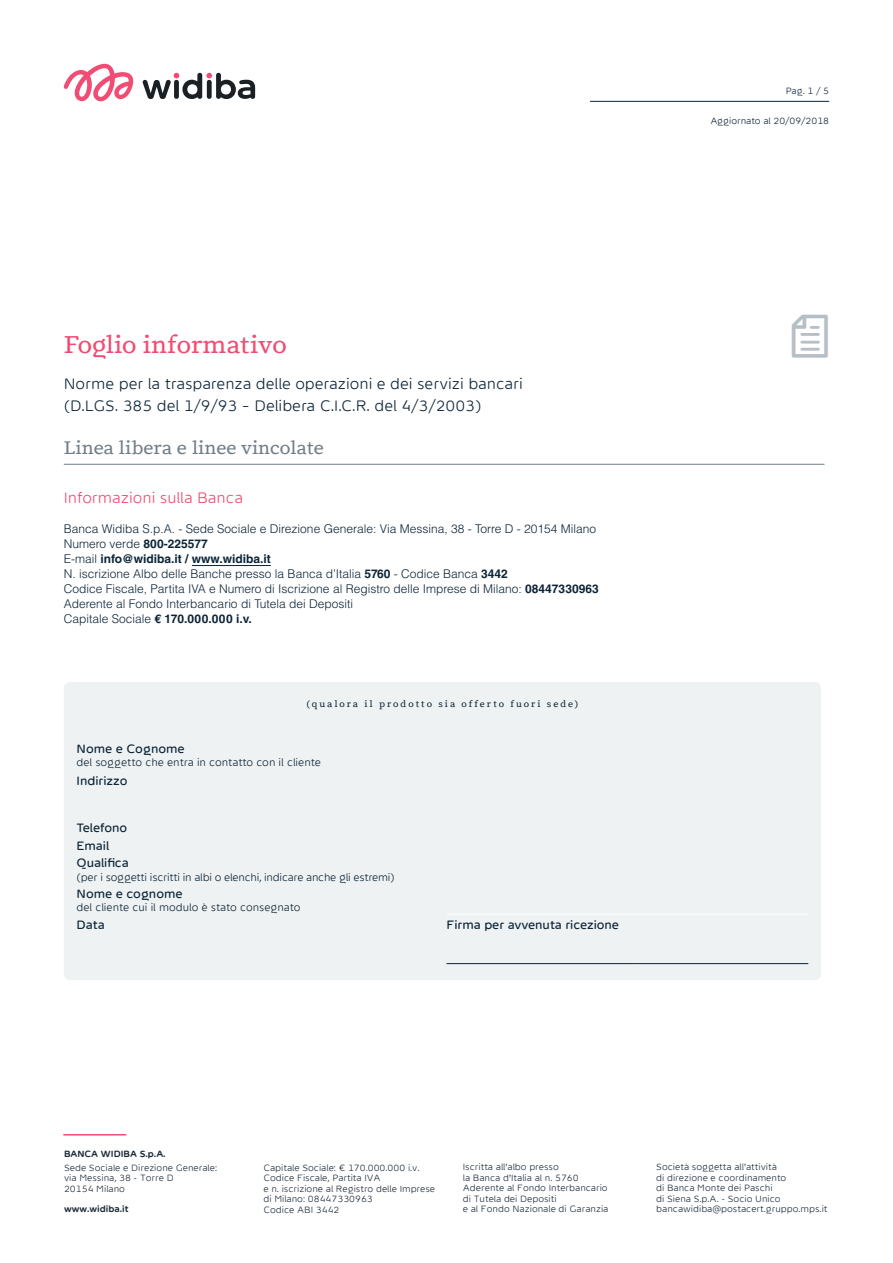
<style>
.page{position:relative;width:893px;height:1263px;background:#fff}
.page>*{position:absolute;margin:0;border:0;box-sizing:border-box;transform-origin:0 0}
.t1{font:24px "Widiba Serif";color:#f04b71}
.t2{font:18px "Widiba Serif";color:#717e87}
.t3{font:300 15px/21.6px "Widiba";color:#0c2437}
.t4{font:300 15px "Widiba";color:#f04b71}
.t5{font:300 12px/15px "Helvetica LT Std";color:#0c2437}
.t6{font:12px/17.4px "Widiba";color:#0c2437}
.t7{font:300 10.5px "Widiba";letter-spacing:-.015em;color:#0c2437}
.t8{font:300 9px/10.4px "Widiba";color:#1c2a39}
.t9{font:9px "Widiba Serif";letter-spacing:.22em;color:#0c2437}
.t10{font:500 9px "Widiba";color:#1c2a39}
.t11{font:300 9px "Widiba";color:#0c2437}
.s1{font-weight:700}
</style>
<div class="page">
<hr style="left:590px;top:101px;width:239px;height:1px;background:#0c2437">
<svg style="left:63px;top:64px;width:71px;height:37px"></svg>
<svg style="left:143px;top:73px;width:112px;height:26px"></svg>
<hr style="left:64px;top:1134px;width:62px;height:1px;background:#f04c74">
<hr style="left:64px;top:464px;width:760px;height:1px;background:#717e87">
<hr style="left:192px;top:565px;width:79px;height:1px;background:#0c2437">
<div style="left:64px;top:682px;width:757px;height:298px;background:#eef2f2;border-radius:6px"></div>
<hr style="left:446px;top:914px;width:192px;height:1px;background:#fff">
<hr style="left:638px;top:914px;width:170px;height:1px;background:#fff">
<hr style="left:446px;top:963px;width:192px;height:1px;background:#0c2437">
<hr style="left:638px;top:963px;width:170px;height:1px;background:#0c2437">
<h1 class="t1" style="left:64px;top:330px;width:224px">Foglio informativo</h1>
<h3 class="t3" style="left:64px;top:373px;width:461px">Norme per la trasparenza delle operazioni e dei servizi bancari (D.LGS. 385 del 1/9/93 – Delibera C.I.C.R. del 4/3/2003)</h3>
<h2 class="t2" style="left:64px;top:436px;width:262px">Linea libera e linee vincolate</h2>
<h3 class="t4" style="left:64px;top:489px;width:181px">Informazioni sulla Banca</h3>
<p class="t5" style="left:64px;top:521px;width:536px">Banca Widiba S.p.A. - Sede Sociale e Direzione Generale: Via Messina, 38 - Torre D - 20154 Milano Numero verde <span class="s1">800-225577<br></span>E-mail <span class="s1">info@widiba.it / www.widiba.it<br></span>N. iscrizione Albo delle Banche presso la Banca d’Italia <span class="s1">5760</span> - Codice Banca <span class="s1">3442<br></span>Codice Fiscale, Partita IVA e Numero di Iscrizione al Registro delle Imprese di Milano: <span class="s1">08447330963<br></span>Aderente al Fondo Interbancario di Tutela dei Depositi<br>Capitale Sociale <span class="s1">€ 170.000.000 i.v.</span></p>
<p class="t9" style="left:306px;top:698px;width:273px">(qualora il prodotto sia offerto fuori sede)</p>
<h3 class="t6" style="left:77px;top:740px;width:110px">Nome e Cognome</h3>
<p class="t7" style="left:77px;top:756px;width:246px">del soggetto che entra in contatto con il cliente</p>
<h3 class="t6" style="left:77px;top:772px;width:52px">Indirizzo</h3>
<h3 class="t6" style="left:77px;top:819px;width:54px">Telefono<br>Email<br>Qualifica</h3>
<p class="t7" style="left:77px;top:871px;width:320px">(per i soggetti iscritti in albi o elenchi, indicare anche gli estremi)</p>
<h3 class="t6" style="left:77px;top:885px;width:108px">Nome e cognome</h3>
<p class="t7" style="left:77px;top:901px;width:226px">del cliente cui il modulo è stato consegnato</p>
<h3 class="t6" style="left:77px;top:916px;width:30px">Data</h3>
<h3 class="t6" style="left:446px;top:916px;width:174px">Firma per avvenuta ricezione</h3>
<p class="t11" style="left:786px;top:85px;width:45px">Pag. 1 / 5</p>
<p class="t11" style="left:710px;top:116px;width:120px">Aggiornato al 20/09/2018</p>
<p class="t10" style="left:64px;top:1148px;width:103px">BANCA WIDIBA S.p.A.</p>
<p class="t8" style="left:64px;top:1162px;width:155px">Sede Sociale e Direzione Generale: via Messina, 38 - Torre D<br>20154 Milano</p>
<p class="t10" style="left:64px;top:1203px;width:66px">www.widiba.it</p>
<p class="t8" style="left:263px;top:1162px;width:173px">Capitale Sociale: € 170.000.000 i.v.<br>Codice Fiscale, Partita IVA<br>e n. iscrizione al Registro delle Imprese di Milano: 08447330963<br>Codice ABI 3442</p>
<p class="t8" style="left:463px;top:1162px;width:147px">Iscritta all’albo presso<br>la Banca d’Italia al n. 5760<br>Aderente al Fondo Interbancario di Tutela dei Depositi<br>e al Fondo Nazionale di Garanzia</p>
<p class="t8" style="left:656px;top:1162px;width:173px">Società soggetta all’attività<br>di direzione e coordinamento<br>di Banca Monte dei Paschi<br>di Siena S.p.A. - Socio Unico bancawidiba@postacert.gruppo.mps.it</p>
</div>
